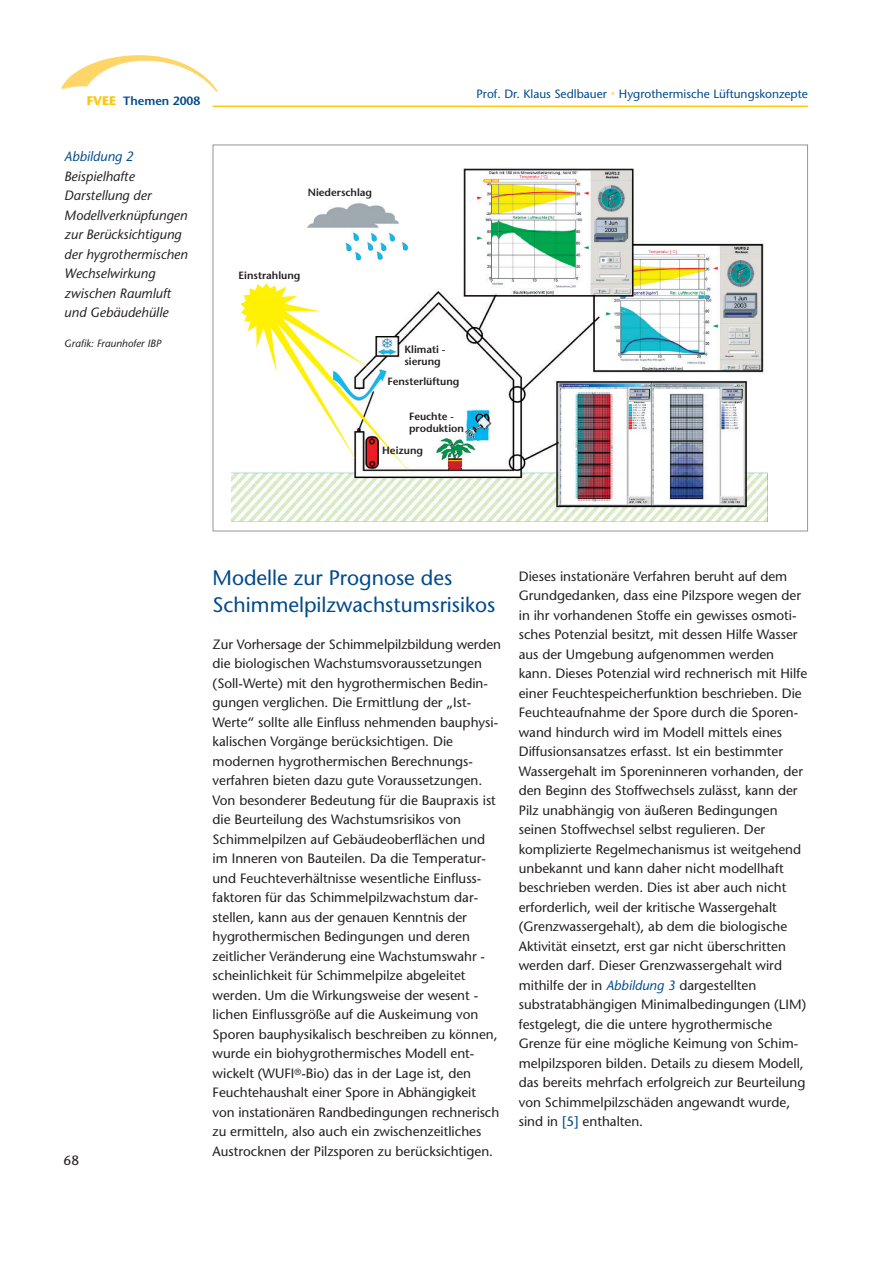
<style>
.page{position:relative;width:893px;height:1263px;background:#fff}
.page>*{position:absolute;margin:0;border:0;box-sizing:border-box;transform-origin:0 0}
.t1{font:21px/27px "Stone Sans";color:#004a8b}
.t2{font:13.5px/19.5px "Stone Sans";color:#231f20}
.t3{font:italic 13.5px/19.5px "Stone Sans";color:#231f20}
.t4{font:12px "Stone Sans";color:#004a8b}
.t5{font:600 12px "Stone Sans";color:#004a8b}
.t6{font:600 10.5px/12px "Stone Sans";color:#231f20}
.t7{font:italic 10.5px "Stone Sans";color:#231f20}
.s1{font-weight:700;font-size:12.45px;color:#fec70c}
.s2{color:#004a8b}
.s3{font-size:9.75px;color:#ffe092}
.s4{font-style:italic;color:#004a8b}
</style>
<div class="page">
<img style="left:231px;top:168px;width:536px;height:353px">
<div style="left:672px;top:153px;width:98px;height:61px;background:#fff"></div>
<hr style="left:213px;top:106px;width:595px;height:1px;background:#fec70c">
<img style="left:61px;top:55px;width:157px;height:37px">
<p class="t5" style="left:87px;top:97px;width:115px"><span class="s1">FVEE</span> Themen 2008</p>
<p class="t3" style="left:64px;top:148px;width:125px"><span class="s2">Abbildung 2<br></span>Beispielhafte<br>Darstellung der<br>Modellverknüpfungen zur Berücksichtigung der hygrother mi schen<br>Wechselwirkung zwischen Raumluft und Gebäudehülle</p>
<p class="t7" style="left:64px;top:339px;width:98px">Grafik: Fraunhofer IBP</p>
<p class="t4" style="left:476px;top:89px;width:333px">Prof. Dr. Klaus Sedlbauer <span class="s3">•</span> Hygrothermische Lüftungskonzepte</p>
<p class="t6" style="left:308px;top:188px;width:66px">Niederschlag</p>
<p class="t6" style="left:239px;top:270px;width:63px">Einstrahlung</p>
<p class="t6" style="left:404px;top:344px;width:43px">Klimati - sierung</p>
<p class="t6" style="left:387px;top:376px;width:74px">Fensterlüftung</p>
<p class="t6" style="left:409px;top:412px;width:56px">Feuchte - produktion</p>
<p class="t6" style="left:382px;top:446px;width:42px">Heizung</p>
<p class="t2" style="left:64px;top:1152px;width:17px">68</p>
<p class="t1" style="left:213px;top:567px;width:284px">Modelle zur Prognose des<br>Schimmelpilzwachstumsrisikos</p>
<p class="t2" style="left:213px;top:636px;width:290px">Zur Vorhersage der Schimmelpilzbildung wer den die biologischen Wachstums voraussetzun gen (Soll-Werte) mit den hygrothermischen Bedin&shy;gungen verglichen. Die Ermittlung der „Ist-Werte“ sollte alle Einfluss nehmenden bauphysi - ka lischen Vorgänge be rücksichtigen. Die<br>moder nen hygrothermischen Be rechnungs&shy;verfahren bieten dazu gute Voraussetzungen.<br>Von besonderer Bedeutung für die Baupraxis ist die Beurteilung des Wachstumsrisikos von<br>Schim mel pilzen auf Gebäudeoberflächen und im Inneren von Bauteilen. Da die Temperatur&shy;und Feuchte verhält nisse wesentliche Einfluss&shy;faktoren für das Schimmel pilz wachs tum dar&shy;stellen, kann aus der genau en Kenntnis der hygrothermi schen Bedingungen und deren zeitlicher Veränderung eine Wachstumswahr - scheinlichkeit für Schim mel pilze abgeleitet werden. Um die Wirkungs weise der wesent - lichen Einflussgröße auf die Auskeimung von Sporen bauphysikalisch beschrei ben zu können, wurde ein biohygro thermisches Modell ent&shy;wickelt (WUFI<sup>®</sup>-Bio) das in der Lage ist, den Feuchtehaushalt einer Spore in Abhängigkeit von instationären Randbedin gun gen rechne risch zu ermitteln, also auch ein zwischenzeit liches Austrocknen der Pilzsporen zu berück sichtigen.</p>
<p class="t2" style="left:519px;top:567px;width:290px">Dieses instationäre Verfahren beruht auf dem Grundgedanken, dass eine Pilzspore wegen der in ihr vorhandenen Stoffe ein gewisses osmoti&shy;sches Potenzial besitzt, mit dessen Hilfe Wasser aus der Umgebung aufgenommen werden kann. Dieses Potenzial wird rechnerisch mit Hilfe einer Feuchtespeicherfunktion beschrieben. Die Feuchteaufnahme der Spore durch die Spo ren&shy;wand hindurch wird im Modell mittels eines Diffusionsansatzes erfasst. Ist ein bestimmter Wasser ge halt im Sporeninneren vorhanden, der den Beginn des Stoffwechsels zulässt, kann der Pilz unab hängig von äußeren Bedingungen seinen Stoffwechsel selbst regulieren. Der kompli zierte Regel mechanismus ist weitgehend unbekannt und kann daher nicht modellhaft<br>be schrieben werden. Dies ist aber auch nicht erforderlich, weil der kritische Wassergehalt (Grenz wassergehalt), ab dem die biologische Aktivität einsetzt, erst gar nicht überschritten werden darf. Dieser Grenz wassergehalt wird mithilfe der in <span class="s4">Abbildung 3</span> dargestellten substratabhängigen Mi nimalbedingungen (LIM) festgelegt, die die untere hygrothermische Grenze für eine mögliche Keimung von Schim&shy;mel pilzsporen bilden. Details zu diesem Modell, das bereits mehrfach er folgreich zur Beurteilung von Schimmelpilzschäden angewandt wurde, sind in <span class="s2">[5]</span> enthalten.</p>
</div>
